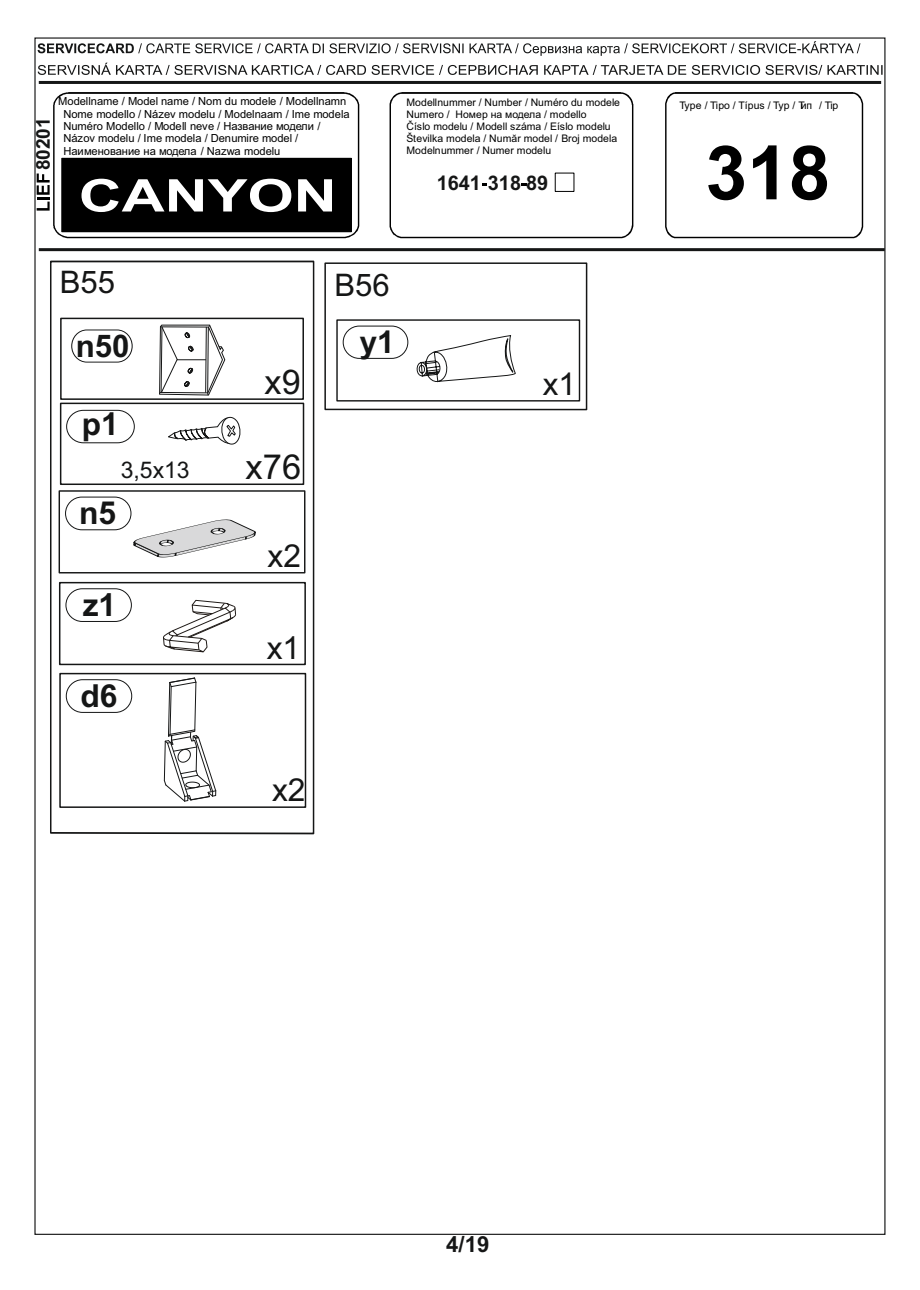
<style>
.page{position:relative;width:920px;height:1290px;background:#fff}
.page>*{position:absolute;margin:0;border:0;box-sizing:border-box;transform-origin:0 0}
.t1{font:700 74.85px "Arial";color:#000}
.t2{font:700 45px "Arial";color:#fff;scale:1.32 1}
.t3{font:34.5px "Arial";color:#151616}
.t4{font:34.05px "Arial";color:#151616}
.t5{font:31.8px "Arial";color:#151616}
.t6{font:700 31.8px "Arial";color:#151616}
.t7{font:700 31.5px "Arial";color:#151616}
.t8{font:31.35px "Arial";color:#151616}
.t9{font:700 31.35px "Arial";color:#151616}
.t10{font:700 31.2px "Arial";color:#151616}
.t11{font:31.05px "Arial";color:#151616}
.t12{font:22.95px "Arial";color:#151616}
.t13{font:700 22.2px "Arial";color:#151616}
.t14{font:700 20.1px "Arial";color:#151616}
.t15{font:700 19.05px "Arial";color:#151616}
.t16{font:11.1px/12.3px "Arial";letter-spacing:-.01em;color:#000}
.t17{font:10.5px/11.9px "Arial";color:#000}
</style>
<div class="page">
<hr style="left:39px;top:248px;width:845px;height:3px;background:#151616">
<hr style="left:39px;top:81px;width:842px;height:3px;background:#151616">
<svg style="left:38px;top:63px;width:844px;height:12px"></svg>
<svg style="left:38px;top:41px;width:822px;height:15px"></svg>
<svg style="left:37px;top:92px;width:322px;height:146px"></svg>
<svg style="left:665px;top:92px;width:198px;height:146px"></svg>
<svg style="left:389px;top:92px;width:244px;height:146px"></svg>
<svg style="left:50px;top:260px;width:265px;height:575px"></svg>
<div style="left:61px;top:318px;width:242px;height:81px;background:#fff"></div>
<div style="left:60px;top:318px;width:244px;height:82px;border:1px solid #151616"></div>
<svg style="left:72px;top:330px;width:56px;height:31px"></svg>
<div style="left:71px;top:330px;width:62px;height:33px;border:1px solid #151616;border-radius:16px"></div>
<svg style="left:159px;top:324px;width:67px;height:72px"></svg>
<div style="left:61px;top:403px;width:242px;height:81px;background:#fff"></div>
<div style="left:60px;top:403px;width:244px;height:82px;border:1px solid #151616"></div>
<svg style="left:66px;top:409px;width:69px;height:35px"></svg>
<svg style="left:168px;top:416px;width:73px;height:29px"></svg>
<div style="left:59px;top:491px;width:246px;height:82px;background:#fff"></div>
<div style="left:59px;top:490px;width:246px;height:83px;border:1px solid #151616"></div>
<div style="left:65px;top:497px;width:66px;height:33px;border:1px solid #151616;border-radius:16px"></div>
<svg style="left:130px;top:513px;width:126px;height:45px"></svg>
<svg style="left:58px;top:581px;width:248px;height:85px"></svg>
<div style="left:324px;top:262px;width:263px;height:148px;border:1px solid #151616"></div>
<div style="left:336px;top:319px;width:244px;height:83px;border:1px solid #151616"></div>
<div style="left:343px;top:326px;width:65px;height:33px;border:1px solid #151616;border-radius:16px"></div>
<svg style="left:416px;top:335px;width:100px;height:48px"></svg>
<svg style="left:59px;top:672px;width:248px;height:137px"></svg>
<h3 class="t15" style="left:36px;top:170px;width:54px;rotate:-90deg">80201</h3>
<p class="t16" style="left:64px;top:96px;width:287px;text-indent:-5px">Modellname / Model name / Nom du modele / Modellnamn Nome modello / Název modelu / Modelnaam / Ime modela Numéro Modello / Modell neve / Название модели / Názov modelu / Ime modela / Denumire model / Наименование на модела / Nazwa modelu</p>
<h2 class="t2" style="left:79px;top:179px;width:197px">CANYON</h2>
<p class="t17" style="left:406px;top:98px;width:215px">Modellnummer / Number / Numéro du modele<br>Numero /<br>Číslo modelu / Modell száma / Eíslo modelu<br>Številka modela / Număr model / Broj modela<br>Modelnummer / Numer modelu</p>
<p class="t17" style="left:455px;top:110px;width:133px">Номер на модела / modello</p>
<h3 class="t14" style="left:437px;top:175px;width:113px">1641 318 89</h3>
<h3 class="t11" style="left:60px;top:270px;width:57px">B55</h3>
<h3 class="t10" style="left:76px;top:335px;width:55px">n50</h3>
<h3 class="t7" style="left:82px;top:412px;width:38px">p1</h3>
<h3 class="t4" style="left:265px;top:369px;width:38px">x9</h3>
<h3 class="t12" style="left:121px;top:461px;width:70px">3,5x13</h3>
<h3 class="t3" style="left:246px;top:454px;width:57px">x76</h3>
<h3 class="t6" style="left:79px;top:501px;width:39px">n5</h3>
<h3 class="t6" style="left:83px;top:593px;width:35px">z1</h3>
<h3 class="t6" style="left:80px;top:684px;width:39px">d6</h3>
<h3 class="t5" style="left:267px;top:544px;width:35px">x2</h3>
<h3 class="t5" style="left:267px;top:636px;width:35px">x1</h3>
<h3 class="t11" style="left:334px;top:273px;width:57px">B56</h3>
<h3 class="t9" style="left:360px;top:331px;width:36px">y1</h3>
<h3 class="t8" style="left:543px;top:373px;width:35px">x1</h3>
<h3 class="t5" style="left:272px;top:778px;width:35px">x2</h3>
<p class="t17" style="left:679px;top:100px;width:160px">Type / Tipo / Típus / Typ / Tип / Tip</p>
<h1 class="t1" style="left:705px;top:145px;width:126px">318</h1>
<h3 class="t13" style="left:446px;top:1236px;width:45px">4/19</h3>
</div>
